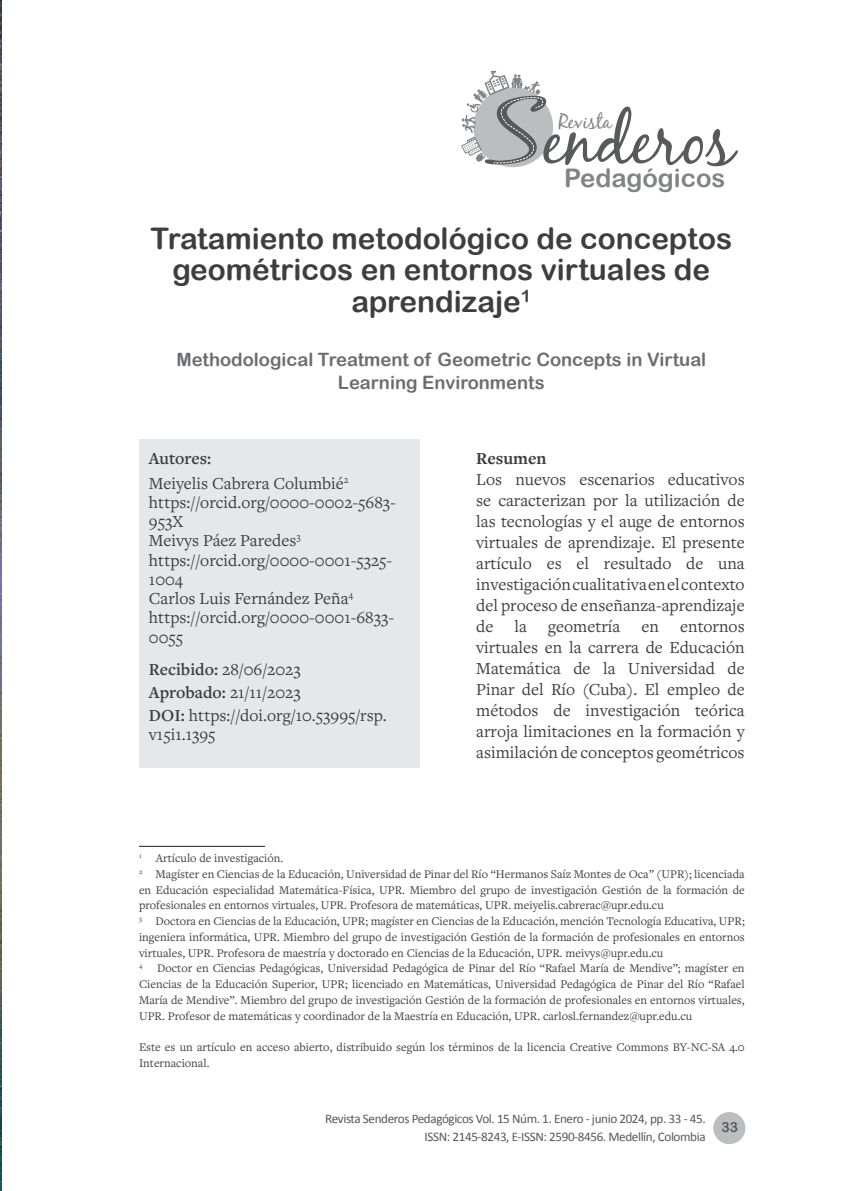
<style>
.page{position:relative;width:844px;height:1191px;background:#fff}
.page>*{position:absolute;margin:0;border:0;box-sizing:border-box;transform-origin:0 0}
.t1{font:29.75px/31.5px "Arial Rounded MT Bold";color:#3e3e3f;text-align:center}
.t2{font:25.55px "Arial Rounded MT Bold";color:#818386}
.t3{font:20.82px "Black Jack";color:#818386}
.t4{font:18.38px/22.8px "Arial Rounded MT Bold";color:#6c6d70;text-align:center}
.t5{font:17.5px/21px "Freight Text Pro";color:#3e3e3f}
.t6{font:600 17.5px "Freight Text Pro";color:#3e3e3f}
.t7{font:700 17.5px "Freight Text Pro";color:#3e3e3f}
.t8{font:14px "Arial Rounded MT Bold";color:#57585a}
.t9{font:13.12px/17.5px "Calibri";letter-spacing:-.03em;color:#57585a;text-align:right}
.PIE_DE_PAGINA{font:12.25px/15.8px "Freight Text Pro";color:#3e3e3f;text-align:justify}
.s1{font-weight:600}
</style>
<div class="page">
<div style="left:139px;top:439px;width:280px;height:328px;background:#e6e7e9"></div>
<div style="left:713px;top:1112px;width:32px;height:32px;background:#bcbdc0;border-radius:50%"></div>
<svg style="left:461px;top:71px;width:276px;height:95px"></svg>
<hr style="left:139px;top:846px;width:126px;height:1px;background:#231f20">
<img style="left:0;top:0;width:2px;height:1191px">
<p class="t3" style="left:558px;top:108px;width:55px">Revista</p>
<p class="t2" style="left:564px;top:163px;width:163px">Pedagógicos</p>
<p class="t1" style="left:150px;top:222px;width:583px">Tratamiento metodológico de conceptos geométricos en entornos virtuales de aprendizaje<sup>1</sup></p>
<p class="t4" style="left:176px;top:348px;width:531px">Methodological Treatment of Geometric Concepts in Virtual<br>Learning Environments</p>
<p class="t6" style="left:149px;top:447px;width:64px">Autores:</p>
<p class="t5" style="left:149px;top:472px;width:201px">Meiyelis Cabrera Columbié<sup>2</sup></p>
<p class="t5" style="left:149px;top:492px;width:248px;line-height:19.2px">https://orcid.org/0000-0002-5683-<br>953X</p>
<p class="t5" style="left:149px;top:529px;width:153px">Meivys Páez Paredes<sup>3</sup></p>
<p class="t5" style="left:149px;top:550px;width:245px;line-height:19.2px">https://orcid.org/0000-0001-5325-<br>1004</p>
<p class="t5" style="left:149px;top:587px;width:206px">Carlos Luis Fernández Peña<sup>4</sup></p>
<p class="t5" style="left:149px;top:607px;width:247px;line-height:19.2px">https://orcid.org/0000-0001-6833-<br>0055</p>
<p class="t5" style="left:149px;top:658px;width:153px"><span class="s1">Recibido:</span> 28/06/2023</p>
<p class="t5" style="left:149px;top:681px;width:153px"><span class="s1">Aprobado:</span> 21/11/2023</p>
<p class="t5" style="left:149px;top:705px;width:239px;line-height:19.2px"><span class="s1">DOI:</span> https://doi.org/10.53995/rsp. v15i1.1395</p>
<p class="t7" style="left:476px;top:447px;width:72px">Resumen</p>
<p class="t5" style="left:476px;top:468px;width:270px;text-align:justify">Los nuevos escenarios educativos se caracterizan por la utilización de las tecnologías y el auge de entornos virtuales de aprendizaje. El presente artículo es el resultado de una investigación cualitativa en el contexto del proceso de enseñanza-aprendizaje de la geometría en entornos virtuales en la carrera de Educación Matemática de la Universidad de Pinar del Río (Cuba). El empleo de métodos de investigación teórica arroja limitaciones en la formación y asimilación de conceptos geométricos</p>
<p class="PIE_DE_PAGINA" style="left:139px;top:850px;width:146px"><sup>1</sup> Artículo de investigación.</p>
<p class="PIE_DE_PAGINA" style="left:139px;top:865px;width:607px"><sup>2</sup> Magíster en Ciencias de la Educación, Universidad de Pinar del Río “Hermanos Saíz Montes de Oca” (UPR); licenciada en Educación especialidad Matemática-Física, UPR. Miembro del grupo de investigación Gestión de la formación de profesionales en entornos virtuales, UPR. Profesora de matemáticas, UPR. meiyelis.cabrerac@upr.edu.cu</p>
<p class="PIE_DE_PAGINA" style="left:139px;top:913px;width:607px"><sup>3</sup> Doctora en Ciencias de la Educación, UPR; magíster en Ciencias de la Educación, mención Tecnología Educativa, UPR; ingeniera informática, UPR. Miembro del grupo de investigación Gestión de la formación de profesionales en entornos virtuales, UPR. Profesora de maestría y doctorado en Ciencias de la Educación, UPR. meivys@upr.edu.cu</p>
<p class="PIE_DE_PAGINA" style="left:139px;top:960px;width:607px"><sup>4</sup> Doctor en Ciencias Pedagógicas, Universidad Pedagógica de Pinar del Río “Rafael María de Mendive”; magíster en Ciencias de la Educación Superior, UPR; licenciado en Matemáticas, Universidad Pedagógica de Pinar del Río “Rafael María de Mendive”. Miembro del grupo de investigación Gestión de la formación de profesionales en entornos virtuales, UPR. Profesor de matemáticas y coordinador de la Maestría en Educación, UPR. carlosl.fernandez@upr.edu.cu</p>
<p class="PIE_DE_PAGINA" style="left:139px;top:1039px;width:607px">Este es un artículo en acceso abierto, distribuido según los términos de la licencia Creative Commons BY-NC-SA 4.0<br>Internacional.</p>
<p class="t9" style="left:325px;top:1110px;width:382px">Revista Senderos Pedagógicos Vol. 15 Núm. 1. Enero - junio 2024, pp. 33 - 45.<br>ISSN: 2145-8243, E-ISSN: 2590-8456. Medellín, Colombia</p>
<p class="t8" style="left:721px;top:1118px;width:18px">33</p>
</div>
